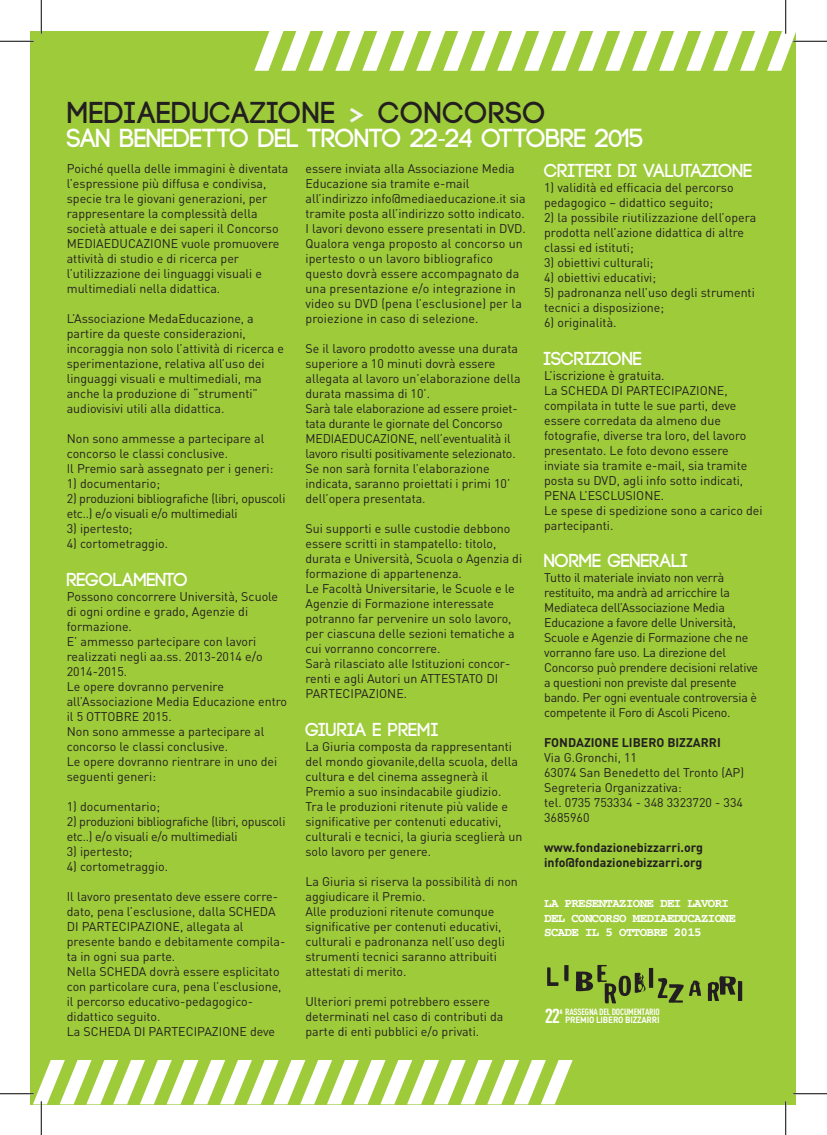
<style>
.page{position:relative;width:827px;height:1135px;background:#fff}
.page>*{position:absolute;margin:0;border:0;box-sizing:border-box;transform-origin:0 0}
.t1{font:700 30.25px "Code";letter-spacing:.04em;color:#231f20}
.t2{font:700 26.12px "Code";color:#fff}
.t3{font:700 20px "DIN Cond";color:#fff}
.t4{font:700 18.75px "Code";color:#fff}
.t5{font:700 18.75px "Code";letter-spacing:.02em;color:#fff}
.t6{font:12.5px/15px "DIN";color:#231f20}
.t7{font:12.5px/15px "DIN";letter-spacing:-.02em;color:#231f20}
.t8{font:700 12.5px/15px "DIN";color:#231f20}
.t9{font:700 12.5px/14.4px "Courier CE";letter-spacing:-.05em;color:#fff}
.t10{font:700 9px "DIN Cond";letter-spacing:-.02em;color:#fff;scale:1.04 1}
.t11{font:9px "DIN Bold Alternate";letter-spacing:-.02em;color:#fff;scale:.92 1}
.t12{font:6.38px "Franklin Gothic Extra Cond";color:#fff;scale:1.08 1}
.s1{font-family:"Courier CE";color:#f4f5f6}
.s2{font-family:"Myriad Pro";font-weight:400}
</style>
<div class="page">
<div style="left:31px;top:31px;width:765px;height:1073px;background:#9ecb3a"></div>
<svg style="left:254px;top:31px;width:542px;height:40px"></svg>
<svg style="left:33px;top:1060px;width:539px;height:44px"></svg>
<svg style="left:547px;top:967px;width:11px;height:19px"></svg>
<svg style="left:564px;top:965px;width:4px;height:17px"></svg>
<svg style="left:707px;top:976px;width:35px;height:25px"></svg>
<svg style="left:689px;top:980px;width:12px;height:16px"></svg>
<svg style="left:576px;top:965px;width:107px;height:38px"></svg>
<hr style="left:0;top:40px;width:34px;height:2px;background:#fff">
<hr style="left:793px;top:40px;width:34px;height:2px;background:#fff">
<hr style="left:40px;top:0;width:2px;height:34px;background:#fff">
<hr style="left:40px;top:1101px;width:2px;height:34px;background:#fff">
<hr style="left:0;top:41px;width:34px;height:1px;background:#000">
<hr style="left:793px;top:41px;width:34px;height:1px;background:#000">
<hr style="left:0;top:1093px;width:34px;height:1px;background:#000">
<hr style="left:793px;top:1093px;width:34px;height:1px;background:#000">
<hr style="left:41px;top:0;width:1px;height:34px;background:#000">
<hr style="left:41px;top:1101px;width:1px;height:34px;background:#000">
<hr style="left:785px;top:0;width:1px;height:34px;background:#000">
<hr style="left:785px;top:1101px;width:1px;height:34px;background:#000">
<h1 class="t1" style="left:67px;top:97px;width:480px">MEDIAEDUCAZIONE <span class="s1">&gt;</span> CONCORSO</h1>
<h2 class="t2" style="left:67px;top:125px;width:578px">SAN BENEDETTO DEL TRONTO 22<span class="s2">-</span>24 OTTOBRE 2015</h2>
<p class="t6" style="left:67px;top:161px;width:223px">Poiché quella delle immagini è diventata l’espressione più diffusa e condivisa, specie tra le giovani generazioni, per rappresentare la complessità della società attuale e dei saperi il Concorso MEDIAEDUCAZIONE vuole promuovere attività di studio e di ricerca per l’utilizzazione dei linguaggi visuali e multimediali nella didattica.</p>
<p class="t6" style="left:67px;top:311px;width:219px">L’Associazione MedaEducazione, a partire da queste considerazioni, incoraggia non solo l’attività di ricerca e sperimentazione, relativa all’uso dei linguaggi visuali e multimediali, ma anche la produzione di “strumenti” audiovisivi utili alla didattica.</p>
<p class="t6" style="left:67px;top:431px;width:208px">Non sono ammesse a partecipare al concorso le classi conclusive.<br>Il Premio sarà assegnato per i generi:</p>
<p class="t6" style="left:67px;top:476px;width:95px">1) documentario;</p>
<p class="t7" style="left:67px;top:491px;width:220px">2) produzioni bibliografiche (libri, opuscoli etc..) e/o visuali e/o multimediali</p>
<p class="t6" style="left:67px;top:521px;width:67px">3) ipertesto;</p>
<p class="t6" style="left:67px;top:536px;width:103px">4) cortometraggio.</p>
<h3 class="t4" style="left:67px;top:570px;width:123px">REGOLAMENTO</h3>
<p class="t6" style="left:67px;top:588px;width:222px">Possono concorrere Università, Scuole di ogni ordine e grado, Agenzie di formazione.<br>E’ ammesso partecipare con lavori realizzati negli aa.ss. 2013-2014 e/o<br>2014-2015.<br>Le opere dovranno pervenire all’Associazione Media Educazione entro il 5 OTTOBRE 2015.<br>Non sono ammesse a partecipare al concorso le classi conclusive.<br>Le opere dovranno rientrare in uno dei seguenti generi:</p>
<p class="t6" style="left:67px;top:798px;width:95px">1) documentario;</p>
<p class="t7" style="left:67px;top:813px;width:220px">2) produzioni bibliografiche (libri, opuscoli etc..) e/o visuali e/o multimediali</p>
<p class="t6" style="left:67px;top:843px;width:67px">3) ipertesto;</p>
<p class="t6" style="left:67px;top:858px;width:103px">4) cortometraggio.</p>
<p class="t6" style="left:67px;top:888px;width:220px">Il lavoro presentato deve essere corre&shy;dato, pena l’esclusione, dalla SCHEDA DI PARTECIPAZIONE, allegata al presente bando e debitamente compila&shy;ta in ogni sua parte.<br>Nella SCHEDA dovrà essere esplicitato con particolare cura, pena l’esclusione, il percorso educativo-pedagogico&shy;didattico seguito.<br>La SCHEDA DI PARTECIPAZIONE deve</p>
<p class="t6" style="left:305px;top:161px;width:222px">essere inviata alla Associazione Media Educazione sia tramite e-mail all’indirizzo info@mediaeducazione.it sia tramite posta all’indirizzo sotto indicato.<br>I lavori devono essere presentati in DVD.<br>Qualora venga proposto al concorso un ipertesto o un lavoro bibliografico questo dovrà essere accompagnato da una presentazione e/o integrazione in video su DVD (pena l’esclusione) per la proiezione in caso di selezione.</p>
<p class="t6" style="left:305px;top:341px;width:217px">Se il lavoro prodotto avesse una durata superiore a 10 minuti dovrà essere allegata al lavoro un’elaborazione della durata massima di 10’.<br>Sarà tale elaborazione ad essere proiet&shy;tata durante le giornate del Concorso MEDIAEDUCAZIONE, nell’eventualità il lavoro risulti positivamente selezionato.<br>Se non sarà fornita l’elaborazione indicata, saranno proiettati i primi 10’ dell’opera presentata.</p>
<p class="t6" style="left:305px;top:521px;width:218px">Sui supporti e sulle custodie debbono essere scritti in stampatello: titolo, durata e Università, Scuola o Agenzia di formazione di appartenenza.<br>Le Facoltà Universitarie, le Scuole e le Agenzie di Formazione interessate potranno far pervenire un solo lavoro, per ciascuna delle sezioni tematiche a cui vorranno concorrere.<br>Sarà rilasciato alle Istituzioni concor&shy;renti e agli Autori un ATTESTATO DI PARTECIPAZIONE.</p>
<h3 class="t5" style="left:305px;top:720px;width:134px">GIURIA E PREMI</h3>
<p class="t6" style="left:305px;top:738px;width:218px">La Giuria composta da rappresentanti del mondo giovanile,della scuola, della cultura e del cinema assegnerà il Premio a suo insindacabile giudizio.<br>Tra le produzioni ritenute più valide e significative per contenuti educativi, culturali e tecnici, la giuria sceglierà un solo lavoro per genere.</p>
<p class="t6" style="left:305px;top:873px;width:214px">La Giuria si riserva la possibilità di non aggiudicare il Premio.<br>Alle produzioni ritenute comunque significative per contenuti educativi, culturali e padronanza nell’uso degli strumenti tecnici saranno attribuiti attestati di merito.</p>
<p class="t6" style="left:305px;top:993px;width:199px">Ulteriori premi potrebbero essere determinati nel caso di contributi da parte di enti pubblici e/o privati.</p>
<h3 class="t4" style="left:544px;top:161px;width:209px">CRITERI DI VALUTAZIONE</h3>
<p class="t6" style="left:544px;top:180px;width:191px">1) validità ed efficacia del percorso pedagogico – didattico seguito;</p>
<p class="t6" style="left:544px;top:210px;width:214px">2) la possibile riutilizzazione dell’opera prodotta nell’azione didattica di altre classi ed istituti;</p>
<p class="t6" style="left:544px;top:255px;width:111px">3) obiettivi culturali;</p>
<p class="t6" style="left:544px;top:270px;width:113px">4) obiettivi educativi;</p>
<p class="t6" style="left:544px;top:285px;width:212px">5) padronanza nell’uso degli strumenti tecnici a disposizione;</p>
<p class="t6" style="left:544px;top:315px;width:74px">6) originalità.</p>
<h3 class="t4" style="left:544px;top:349px;width:99px">ISCRIZIONE</h3>
<p class="t6" style="left:544px;top:368px;width:220px">L’iscrizione è gratuita.<br>La SCHEDA DI PARTECIPAZIONE, compilata in tutte le sue parti, deve essere corredata da almeno due fotografie, diverse tra loro, del lavoro presentato. Le foto devono essere inviate sia tramite e-mail, sia tramite posta su DVD, agli info sotto indicati,<br>PENA L’ESCLUSIONE.<br>Le spese di spedizione sono a carico dei partecipanti.</p>
<h3 class="t4" style="left:544px;top:551px;width:145px">NORME GENERALI</h3>
<p class="t7" style="left:544px;top:570px;width:215px">Tutto il materiale inviato non verrà restituito, ma andrà ad arricchire la Mediateca dell’Associazione Media Educazione a favore delle Università, Scuole e Agenzie di Formazione che ne vorranno fare uso. La direzione del Concorso può prendere decisioni relative a questioni non previste dal presente bando. Per ogni eventuale controversia è competente il Foro di Ascoli Piceno.</p>
<p class="t8" style="left:544px;top:735px;width:178px">FONDAZIONE LIBERO BIZZARRI</p>
<p class="t6" style="left:544px;top:750px;width:201px">Via G.Gronchi, 11<br>63074 San Benedetto del Tronto (AP)<br>Segreteria Organizzativa:<br>tel. 0735 753334 - 348 3323720 - 334<br>3685960</p>
<p class="t8" style="left:544px;top:840px;width:160px">www.fondazionebizzarri.org info@fondazionebizzarri.org</p>
<p class="t9" style="left:544px;top:897px;width:193px">LA PRESENTAZIONE DEI LAVORI<br>DEL CONCORSO MEDIAEDUCAZIONE<br>SCADE IL 5 OTTOBRE 2015</p>
<h3 class="t3" style="left:545px;top:1004px;width:17px">22</h3>
<p class="t11" style="left:565px;top:1014px;width:104px">PREMIO LIBERO BIZZARRI</p>
<p class="t10" style="left:565px;top:1007px;width:93px">RASSEGNA DEL DOCUMENTARIO</p>
<p class="t12" style="left:559px;top:1008px;width:4px">A</p>
</div>
